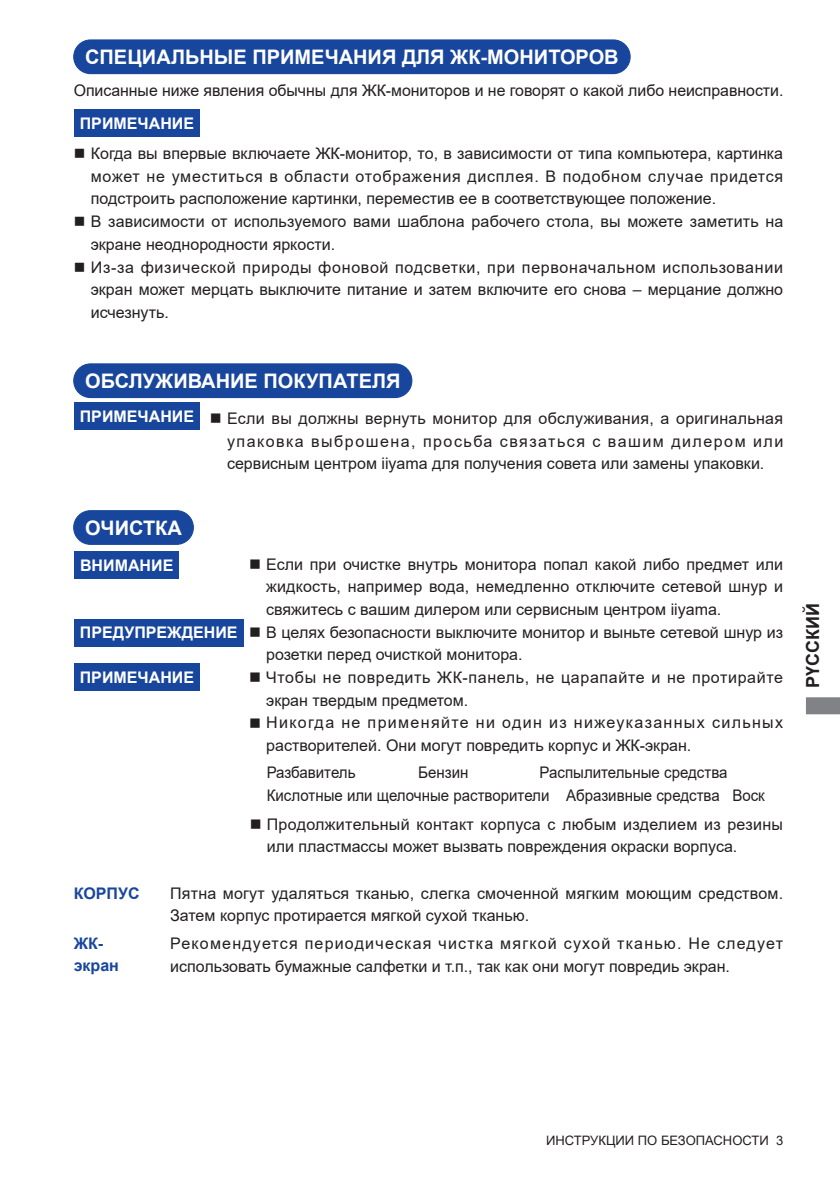
<style>
.page{position:relative;width:840px;height:1191px;background:#fff}
.page>*{position:absolute;margin:0;border:0;box-sizing:border-box;transform-origin:0 0}
.t1{font:700 20px "Arial";color:#fff}
.t2{font:700 18px "Arial";color:#231f20}
.t3{font:16px/22.6px "Arial";color:#231f20;text-align:justify}
.t4{font:16px/22.6px "Arial";letter-spacing:.04em;color:#231f20}
.t5{font:16px/22.6px "Arial";letter-spacing:.06em;color:#231f20}
.t6{font:16px/22.6px "Arial";color:#231f20;scale:.94 1}
.t7{font:700 16px "Arial";color:#fff}
.t8{font:700 16px/22.6px "Arial";color:#18469d}
.t9{font:13px "Arial";color:#231f20}
</style>
<div class="page">
<svg style="left:806px;top:697px;width:33px;height:17px"></svg>
<div style="left:74px;top:40px;width:555px;height:34px;background:#18469d;border-radius:17px"></div>
<div style="left:73px;top:39px;width:557px;height:35px;border:1px solid #18469d;border-radius:17px"></div>
<div style="left:74px;top:551px;width:105px;height:28px;background:#18469d"></div>
<div style="left:74px;top:364px;width:337px;height:33px;background:#18469d;border-radius:17px"></div>
<div style="left:73px;top:363px;width:339px;height:35px;border:1px solid #18469d;border-radius:17px"></div>
<div style="left:74px;top:511px;width:119px;height:33px;background:#18469d;border-radius:17px"></div>
<div style="left:73px;top:510px;width:121px;height:35px;border:1px solid #18469d;border-radius:17px"></div>
<div style="left:74px;top:619px;width:169px;height:27px;background:#18469d"></div>
<div style="left:74px;top:663px;width:126px;height:28px;background:#18469d"></div>
<div style="left:74px;top:110px;width:126px;height:27px;background:#18469d"></div>
<div style="left:74px;top:402px;width:126px;height:28px;background:#18469d"></div>
<p class="t1" style="left:85px;top:43px;width:535px">СПЕЦИАЛЬНЫЕ ПРИМЕЧАНИЯ ДЛЯ ЖК-МОНИТОРОВ</p>
<p class="t3" style="left:74px;top:79px;width:710px">Описанные ниже явления обычны для ЖК-мониторов и не говорят о какой либо неисправности.</p>
<p class="t7" style="left:80px;top:112px;width:116px">ПРИМЕЧАНИЕ</p>
<p class="t3" style="left:91px;top:142px;width:693px;text-indent:-17px">■ Когда вы впервые включаете ЖК-монитор, то, в зависимости от типа компьютера, картинка может не уместиться в области отображения дисплея. В подобном случае придется подстроить расположение картинки, переместив ее в соответствующее положение.</p>
<p class="t3" style="left:91px;top:210px;width:693px;text-indent:-17px">■ В зависимости от используемого вами шаблона рабочего стола, вы можете заметить на экране неоднородности яркости.</p>
<p class="t3" style="left:91px;top:255px;width:693px;text-indent:-17px">■ Из-за физической природы фоновой подсветки, при первоначальном использовании экран может мерцать выключите питание и затем включите его снова – мерцание должно исчезнуть.</p>
<p class="t1" style="left:85px;top:367px;width:317px">ОБСЛУЖИВАНИЕ ПОКУПАТЕЛЯ</p>
<p class="t7" style="left:80px;top:405px;width:116px">ПРИМЕЧАНИЕ</p>
<p class="t3" style="left:227px;top:407px;width:557px;text-indent:-17px">■ Если вы должны вернуть монитор для обслуживания, а оригинальная упаковка выброшена, просьба связаться с вашим дилером или сервисным центром iiyama для получения совета или замены упаковки.</p>
<p class="t1" style="left:85px;top:513px;width:98px">ОЧИСТКА</p>
<p class="t7" style="left:80px;top:554px;width:95px">ВНИМАНИЕ</p>
<p class="t3" style="left:266px;top:552px;width:518px;text-indent:-17px">■ Если при очистке внутрь монитора попал какой либо предмет или жидкость, например вода, немедленно отключите сетевой шнур и свяжитесь c вашим дилером или сервисным центром iiyama.</p>
<p class="t3" style="left:266px;top:620px;width:518px;text-indent:-17px">■ В целях безопасности выключите монитор и выньте сетевой шнур из розетки перед очисткой монитора.</p>
<p class="t4" style="left:266px;top:666px;width:518px;text-indent:-17px">■ Чтобы не повредить ЖК-панель, не царапайте и не протирайте экран твердым предметом.</p>
<p class="t5" style="left:266px;top:711px;width:518px;text-indent:-17px">■ Никогда не применяйте ни один из нижеуказанных сильных растворителей. Они могут повредить корпус и ЖК-экран.</p>
<p class="t6" style="left:266px;top:761px;width:96px">Разбавитель</p>
<p class="t6" style="left:418px;top:761px;width:55px">Бензин</p>
<p class="t7" style="left:80px;top:621px;width:159px">ПРЕДУПРЕЖДЕНИЕ</p>
<p class="t7" style="left:80px;top:666px;width:116px">ПРИМЕЧАНИЕ</p>
<p class="t6" style="left:266px;top:761px;width:531px;text-indent:273px">Распылительные средства<br>Кислотные или щелочные растворители Абразивные средства Воск</p>
<p class="t3" style="left:266px;top:812px;width:517px;text-indent:-17px">■ Продолжительный контакт корпуса с любым изделием из резины или пластмассы может вызвать повреждения окраски ворпуса.</p>
<p class="t8" style="left:74px;top:882px;width:67px">КОРПУС</p>
<p class="t3" style="left:170px;top:881px;width:614px">Пятна могут удаляться тканью, слегка смоченной мягким моющим средством.<br>Затем корпус протирается мягкой сухой тканью.</p>
<p class="t8" style="left:74px;top:932px;width:47px">ЖК&shy;экран</p>
<p class="t4" style="left:170px;top:932px;width:614px">Рекомендуется периодическая чистка мягкой сухой тканью. Не следует использовать бумажные салфетки и т.п., так как они могут повредиь экран.</p>
<p class="t2" style="left:799px;top:688px;width:86px;rotate:-90deg">РҮССКИЙ</p>
<p class="t9" style="left:545px;top:1131px;width:238px">ИНСТРУКЦИИ ПО БЕЗОПАСНОСТИ 3</p>
</div>
